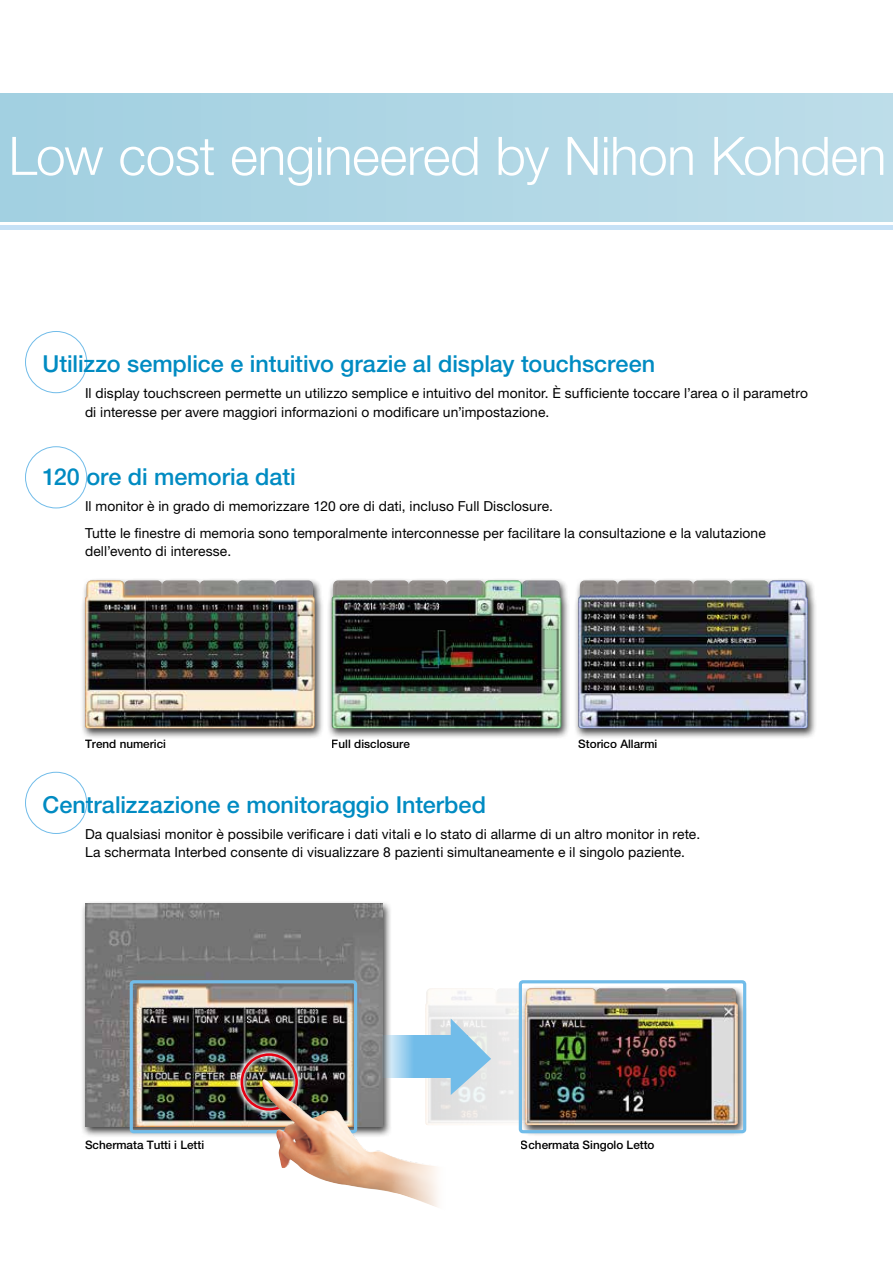
<style>
.page{position:relative;width:893px;height:1263px;background:#fff}
.page>*{position:absolute;margin:0;border:0;box-sizing:border-box;transform-origin:0 0}
.t1{font:300 53.1px "Helvetica Neue LT Std";letter-spacing:-.01em;color:#fff}
.t2{font:500 23.4px "Helvetica Neue LT Std";color:#008bc2}
.t3{font:13.8px/18.1px "Helvetica Neue LT Std";letter-spacing:.01em;color:#000}
.t4{font:500 11.7px "Helvetica Neue LT Std";color:#000}
</style>
<div class="page">
<div style="left:25px;top:772px;width:62px;height:62px;border:1px solid #71bce9;border-radius:50%"></div>
<div style="left:25px;top:446px;width:62px;height:62px;border:1px solid #71bce9;border-radius:50%"></div>
<div style="left:25px;top:331px;width:62px;height:62px;border:1px solid #71bce9;border-radius:50%"></div>
<div style="left:0;top:94px;width:893px;height:127px;background:linear-gradient(to right,#a1d0e1,#bddde9)"></div>
<div style="left:0;top:225px;width:893px;height:5px;background:#c6e1f6"></div>
<img style="left:425px;top:988px;width:94px;height:137px">
<div style="left:574px;top:578px;width:243px;height:161px;background:#000;opacity:.75"></div>
<img style="left:578px;top:580px;width:230px;height:148px">
<div style="left:327px;top:578px;width:243px;height:161px;background:#000;opacity:.75"></div>
<img style="left:332px;top:580px;width:229px;height:148px">
<div style="left:80px;top:578px;width:244px;height:161px;background:#000;opacity:.75"></div>
<img style="left:85px;top:580px;width:230px;height:148px">
<div style="left:520px;top:986px;width:227px;height:150px;background:#000;opacity:.75"></div>
<img style="left:525px;top:988px;width:213px;height:137px">
<div style="left:80px;top:901px;width:312px;height:237px;background:#000;opacity:.75"></div>
<img style="left:85px;top:904px;width:298px;height:223px">
<img style="left:235px;top:1048px;width:69px;height:68px">
<div style="left:241px;top:1053px;width:57px;height:58px;border:3px solid #e60012;border-radius:50%"></div>
<div style="left:130px;top:980px;width:227px;height:153px;border:3px solid #71bce9;border-radius:3px"></div>
<svg style="left:383px;top:1035px;width:68px;height:43px;background:#87c2e6"></svg>
<svg style="left:451px;top:1018px;width:40px;height:77px;background:#acd2e8"></svg>
<div style="left:519px;top:980px;width:227px;height:153px;border:3px solid #71bce9;border-radius:3px"></div>
<img style="left:260px;top:1079px;width:186px;height:128px">
<h1 class="t1" style="left:9px;top:124px;width:879px">Low cost engineered by Nihon Kohden</h1>
<h2 class="t2" style="left:43px;top:350px;width:614px">Utilizzo semplice e intuitivo grazie al display touchscreen</h2>
<p class="t3" style="left:85px;top:384px;width:724px">Il display touchscreen permette un utilizzo semplice e intuitivo del monitor. È sufficiente toccare l’area o il parametro di interesse per avere maggiori informazioni o modificare un’impostazione.</p>
<h2 class="t2" style="left:43px;top:463px;width:255px">120 ore di memoria dati</h2>
<p class="t3" style="left:85px;top:493px;width:682px;line-height:26.5px">Il monitor è in grado di memorizzare 120 ore di dati, incluso Full Disclosure.<br>Tutte le finestre di memoria sono temporalmente interconnesse per facilitare la consultazione e la valutazione</p>
<p class="t3" style="left:85px;top:542px;width:148px">dell’evento di interesse.</p>
<p class="t4" style="left:85px;top:736px;width:83px">Trend numerici</p>
<p class="t4" style="left:332px;top:736px;width:80px">Full disclosure</p>
<p class="t4" style="left:578px;top:736px;width:81px">Storico Allarmi</p>
<h2 class="t2" style="left:43px;top:790px;width:445px">Centralizzazione e monitoraggio Interbed</h2>
<p class="t3" style="left:85px;top:824px;width:617px">Da qualsiasi monitor è possibile verificare i dati vitali e lo stato di allarme di un altro monitor in rete.<br>La schermata Interbed consente di visualizzare 8 pazienti simultaneamente e il singolo paziente.</p>
<p class="t4" style="left:85px;top:1138px;width:121px">Schermata Tutti i Letti</p>
<p class="t4" style="left:521px;top:1138px;width:135px">Schermata Singolo Letto</p>
</div>
